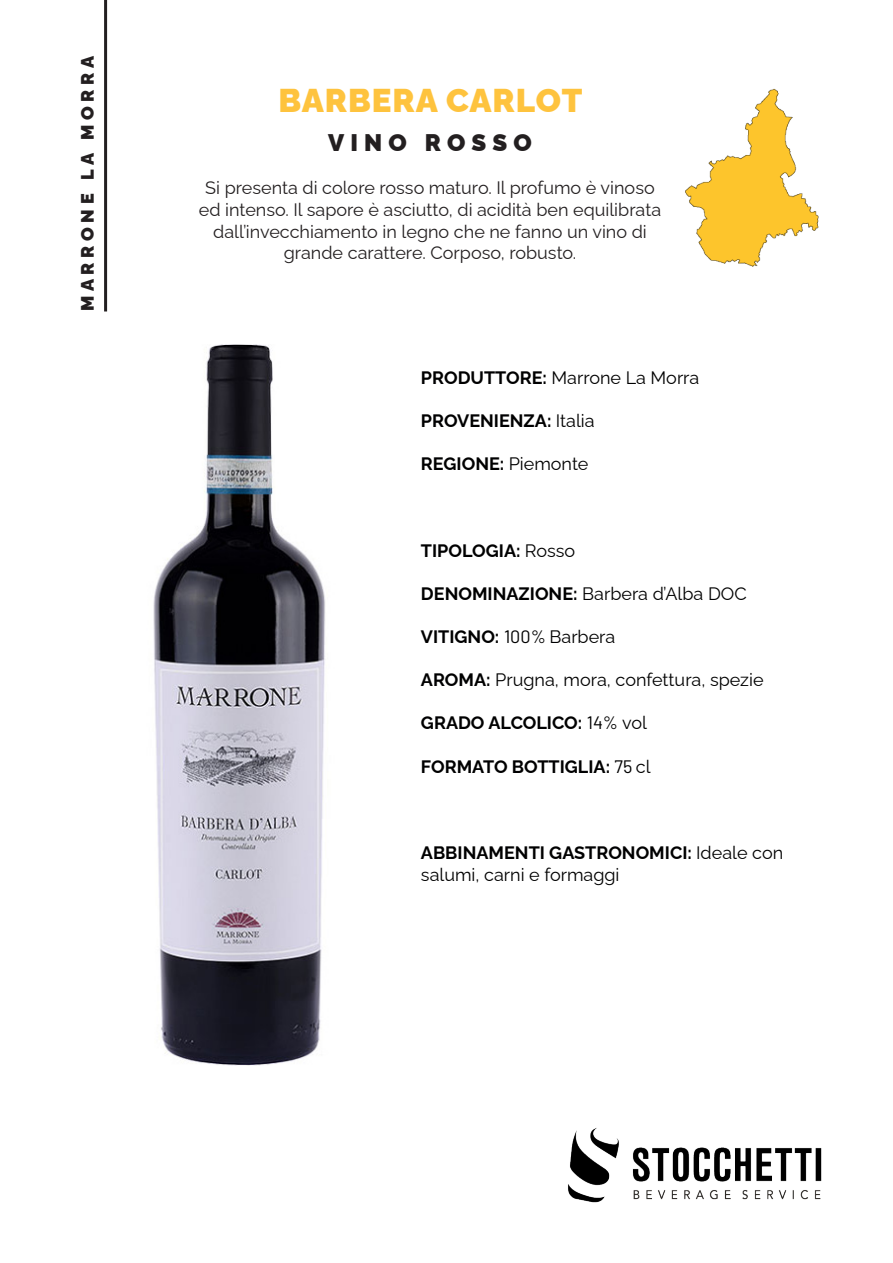
<style>
.page{position:relative;width:893px;height:1263px;background:#fff}
.page>*{position:absolute;margin:0;border:0;box-sizing:border-box;transform-origin:0 0}
.t1{font:900 33px "Raleway";letter-spacing:.03em;color:#fec33e}
.t2{font:900 24px "Raleway";letter-spacing:.26em;color:#231f20}
.t3{font:18px/21.6px "Raleway";color:#231f20;text-align:center}
.t4{font:18px/21.6px "Raleway";color:#000001}
.t5{font:700 18px "Raleway";color:#000001}
.t6{font:900 18px "Raleway";letter-spacing:.26em;color:#231f20}
.s1{font-weight:700}
.s2{font-weight:400}
.s3{font-family:"Barlow";font-weight:400}
</style>
<div class="page">
<img style="left:568px;top:1128px;width:254px;height:75px">
<img style="left:153px;top:345px;width:173px;height:720px">
<img style="left:685px;top:88px;width:134px;height:179px">
<hr style="left:104px;top:0;width:3px;height:311px;background:#231f20">
<p class="t6" style="left:73px;top:311px;width:257px;rotate:-90deg">MARRONE LA MORRA</p>
<p class="t1" style="left:279px;top:74px;width:305px">BARBERA CARLOT</p>
<p class="t2" style="left:328px;top:124px;width:205px">VINO ROSSO</p>
<p class="t3" style="left:199px;top:175px;width:464px">Si presenta di colore rosso maturo. Il profumo è vinoso ed intenso. Il sapore è asciutto, di acidità ben equilibrata dall’invecchiamento in legno che ne fanno un vino di grande carattere. Corposo, robusto.</p>
<p class="t4" style="left:421px;top:365px;width:280px"><span class="s1">PRODUTTORE:</span> Marrone La Morra</p>
<p class="t5" style="left:421px;top:406px;width:175px">PROVENIENZA: <span class="s2">Italia</span></p>
<p class="t5" style="left:421px;top:449px;width:169px">REGIONE: <span class="s2">Piemonte</span></p>
<p class="t5" style="left:421px;top:536px;width:156px">TIPOLOGIA: <span class="s2">Rosso</span></p>
<p class="t4" style="left:421px;top:581px;width:327px"><span class="s1">DENOMINAZIONE:</span> Barbera d’Alba DOC</p>
<p class="t5" style="left:421px;top:622px;width:196px">VITIGNO: <span class="s3">100%</span> <span class="s2">Barbera</span></p>
<p class="t4" style="left:421px;top:667px;width:344px"><span class="s1">AROMA:</span> Prugna, mora, confettura, spezie</p>
<p class="t5" style="left:421px;top:709px;width:228px">GRADO ALCOLICO: <span class="s3">14%</span> <span class="s2">vol</span></p>
<p class="t5" style="left:421px;top:752px;width:231px">FORMATO BOTTIGLIA: <span class="s3">75</span> <span class="s2">cl</span></p>
<p class="t4" style="left:421px;top:840px;width:364px"><span class="s1">ABBINAMENTI GASTRONOMICI:</span> Ideale con salumi, carni e formaggi</p>
</div>
